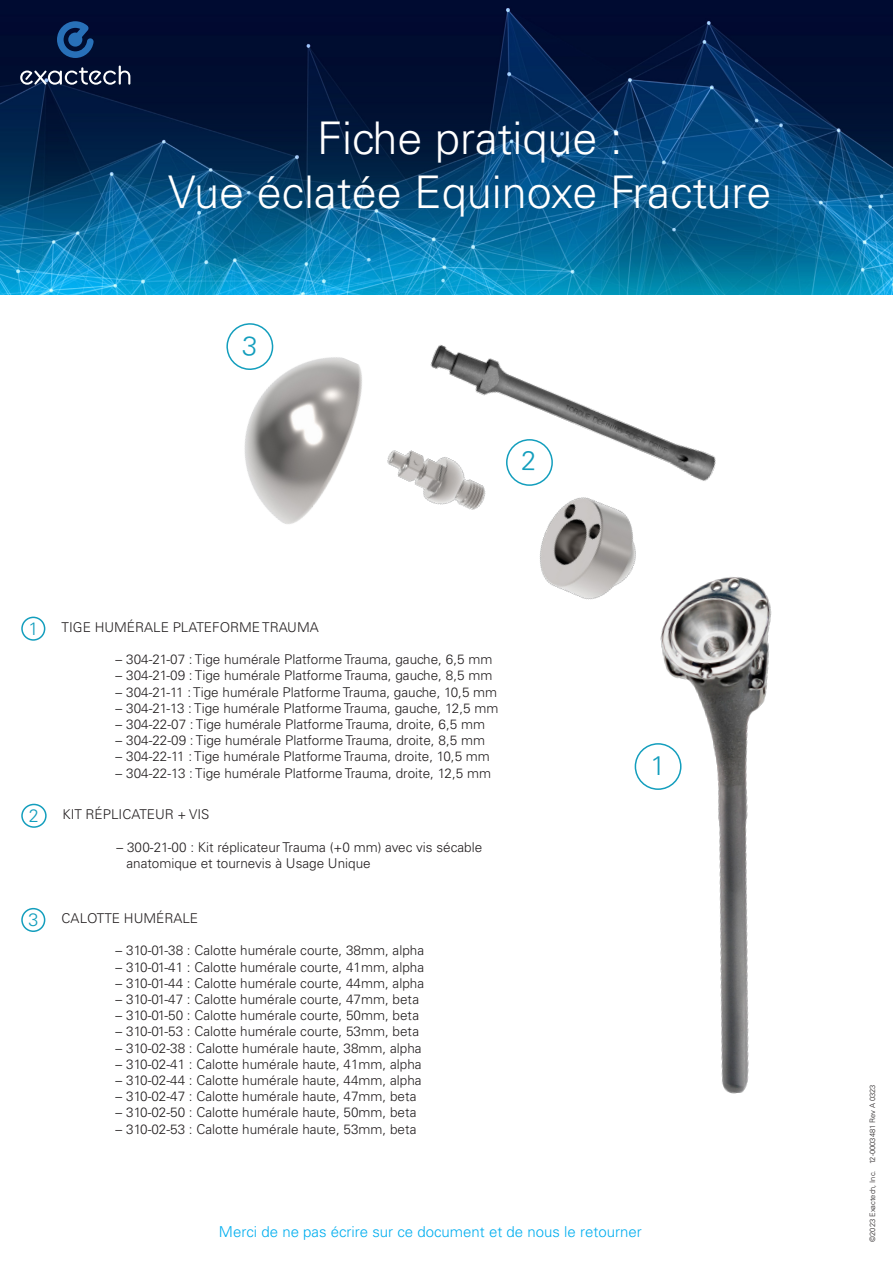
<style>
.page{position:relative;width:893px;height:1263px;background:#fff}
.page>*{position:absolute;margin:0;border:0;box-sizing:border-box;transform-origin:0 0}
.t1{font:300 45px "Univers LT Std";color:#fff}
.t2{font:300 27px "Univers LT Std";color:#139ebd}
.t3{font:300 18px "Univers LT Std";color:#139ebd}
.t4{font:300 15px "Univers LT Std";color:#00aeef}
.t5{font:300 13.5px "Univers LT Std";color:#231f20}
.t6{font:300 7.5px "Univers LT Std";color:#231f20}
</style>
<div class="page">
<img style="left:0;top:0;width:893px;height:294px">
<div style="left:21px;top:617px;width:24px;height:24px;border:2px solid #139ebd;border-radius:50%"></div>
<svg style="left:20px;top:66px;width:110px;height:19px;background:#465069"></svg>
<svg style="left:57px;top:21px;width:37px;height:37px"></svg>
<img style="left:430px;top:344px;width:286px;height:137px">
<div style="left:506px;top:439px;width:47px;height:47px;border:2px solid #139ebd;border-radius:50%"></div>
<img style="left:410px;top:426px;width:96px;height:84px">
<img style="left:502px;top:466px;width:184px;height:134px">
<img style="left:244px;top:357px;width:166px;height:167px">
<div style="left:21px;top:804px;width:26px;height:24px;border:2px solid #139ebd;border-radius:50%"></div>
<div style="left:21px;top:908px;width:24px;height:24px;border:2px solid #139ebd;border-radius:50%"></div>
<div style="left:635px;top:743px;width:46px;height:47px;border:2px solid #139ebd;border-radius:50%"></div>
<img style="left:645px;top:564px;width:127px;height:530px">
<svg style="left:523px;top:451px;width:11px;height:19px"></svg>
<svg style="left:226px;top:323px;width:49px;height:48px"></svg>
<p class="t1" style="left:317px;top:111px;width:307px">Fiche pratique :</p>
<p class="t1" style="left:168px;top:165px;width:605px">Vue éclatée Equinoxe Fracture</p>
<p class="t3" style="left:29px;top:618px;width:12px">1</p>
<p class="t5" style="left:62px;top:619px;width:259px">TIGE HUMÉRALE PLATEFORME TRAUMA</p>
<p class="t5" style="left:116px;top:651px;width:378px">– 304-21-07 : Tige humérale Platforme Trauma, gauche, 6,5 mm</p>
<p class="t5" style="left:116px;top:667px;width:378px">– 304-21-09 : Tige humérale Platforme Trauma, gauche, 8,5 mm</p>
<p class="t5" style="left:116px;top:684px;width:383px">– 304-21-11 : Tige humérale Platforme Trauma, gauche, 10,5 mm</p>
<p class="t5" style="left:116px;top:700px;width:384px">– 304-21-13 : Tige humérale Platforme Trauma, gauche, 12,5 mm</p>
<p class="t5" style="left:116px;top:716px;width:371px">– 304-22-07 : Tige humérale Platforme Trauma, droite, 6,5 mm</p>
<p class="t5" style="left:116px;top:732px;width:371px">– 304-22-09 : Tige humérale Platforme Trauma, droite, 8,5 mm</p>
<p class="t5" style="left:116px;top:748px;width:376px">– 304-22-11 : Tige humérale Platforme Trauma, droite, 10,5 mm</p>
<p class="t5" style="left:116px;top:765px;width:377px">– 304-22-13 : Tige humérale Platforme Trauma, droite, 12,5 mm</p>
<p class="t3" style="left:29px;top:804px;width:12px">2</p>
<p class="t5" style="left:63px;top:806px;width:148px">KIT RÉPLICATEUR + VIS</p>
<p class="t5" style="left:117px;top:839px;width:367px">– 300-21-00 : Kit réplicateur Trauma (+0 mm) avec vis sécable</p>
<p class="t5" style="left:126px;top:855px;width:246px">anatomique et tournevis à Usage Unique</p>
<p class="t3" style="left:29px;top:908px;width:12px">3</p>
<p class="t5" style="left:62px;top:910px;width:138px">CALOTTE HUMÉRALE</p>
<p class="t5" style="left:116px;top:942px;width:310px">– 310-01-38 : Calotte humérale courte, 38mm, alpha</p>
<p class="t5" style="left:116px;top:959px;width:310px">– 310-01-41 : Calotte humérale courte, 41mm, alpha</p>
<p class="t5" style="left:116px;top:975px;width:310px">– 310-01-44 : Calotte humérale courte, 44mm, alpha</p>
<p class="t5" style="left:116px;top:991px;width:305px">– 310-01-47 : Calotte humérale courte, 47mm, beta</p>
<p class="t5" style="left:116px;top:1007px;width:305px">– 310-01-50 : Calotte humérale courte, 50mm, beta</p>
<p class="t5" style="left:116px;top:1023px;width:305px">– 310-01-53 : Calotte humérale courte, 53mm, beta</p>
<p class="t5" style="left:116px;top:1040px;width:307px">– 310-02-38 : Calotte humérale haute, 38mm, alpha</p>
<p class="t5" style="left:116px;top:1056px;width:307px">– 310-02-41 : Calotte humérale haute, 41mm, alpha</p>
<p class="t5" style="left:116px;top:1072px;width:307px">– 310-02-44 : Calotte humérale haute, 44mm, alpha</p>
<p class="t5" style="left:116px;top:1088px;width:302px">– 310-02-47 : Calotte humérale haute, 47mm, beta</p>
<p class="t5" style="left:116px;top:1104px;width:302px">– 310-02-50 : Calotte humérale haute, 50mm, beta</p>
<p class="t5" style="left:116px;top:1121px;width:302px">– 310-02-53 : Calotte humérale haute, 53mm, beta</p>
<p class="t2" style="left:651px;top:749px;width:17px">1</p>
<p class="t4" style="left:219px;top:1222px;width:424px">Merci de ne pas écrire sur ce document et de nous le retourner</p>
<p class="t6" style="left:868px;top:1242px;width:159px;rotate:-90deg">©2023 Exactech, Inc. 12-0003481 Rev A 0323</p>
</div>
